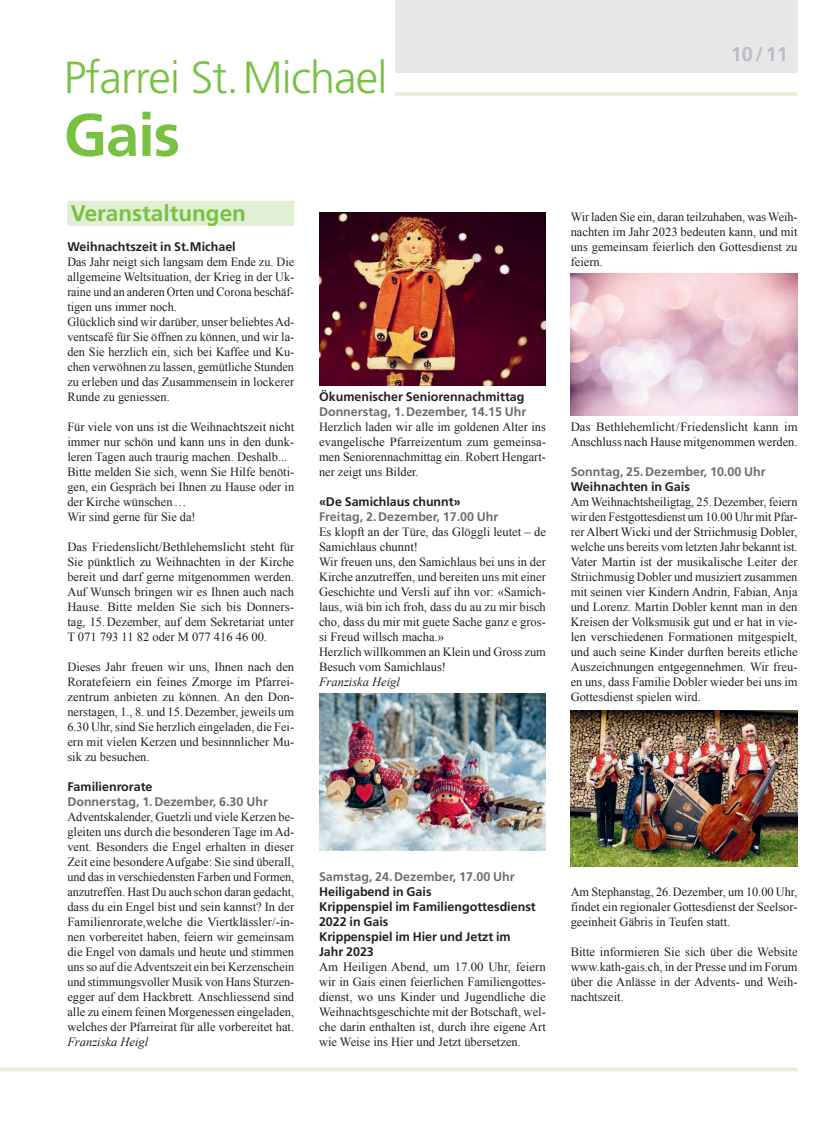
<style>
.page{position:relative;width:833px;height:1134px;background:#fff}
.page>*{position:absolute;margin:0;border:0;box-sizing:border-box;transform-origin:0 0}
.t1{font:700 60px "Frutiger LT Std";color:#79c142}
.t2{font:300 45px "Frutiger LT Std";letter-spacing:-.02em;color:#79c142}
.t3{font:700 22.5px "Frutiger LT Std";color:#79c142}
.t4{font:700 20px "Frutiger LT Std";color:#bcbdc0}
.t5{font:12.5px/15px "Times New Roman";color:#231f20;text-align:justify}
.t6{font:700 12.5px/15px "Frutiger LT Std";color:#231f20}
.t7{font:700 12.5px "Frutiger LT Std";color:#6c6d70}
.t8{font:italic 12.5px "Times New Roman";color:#231f20}
</style>
<div class="page">
<div style="left:395px;top:0;width:402px;height:73px;background:#e6e7e9"></div>
<hr style="left:395px;top:92px;width:402px;height:4px;background:#e1efd4">
<hr style="left:0;top:1068px;width:797px;height:3px;background:#e1efd4">
<div style="left:67px;top:201px;width:227px;height:25px;background:#e1efd4"></div>
<img style="left:319px;top:212px;width:227px;height:174px">
<img style="left:319px;top:694px;width:227px;height:156px">
<img style="left:570px;top:273px;width:227px;height:142px">
<img style="left:570px;top:710px;width:227px;height:156px">
<h2 class="t2" style="left:64px;top:52px;width:325px">Pfarrei St.Michael</h2>
<h1 class="t1" style="left:64px;top:100px;width:118px">Gais</h1>
<h3 class="t3" style="left:71px;top:199px;width:177px">Veranstaltungen</h3>
<p class="t6" style="left:67px;top:239px;width:170px">Weihnachtszeit in St.Michael</p>
<p class="t5" style="left:67px;top:254px;width:228px;text-align:left">Das Jahr neigt sich langsam dem Ende zu. Die allgemeine Weltsituation, der Krieg in der Uk&shy;raine und an anderen Orten und Corona beschäf&shy;tigen uns immer noch.<br>Glücklich sind wir darüber, unser beliebtes Ad&shy;ventscafé für Sie öffnen zu können, und wir la&shy;den Sie herzlich ein, sich bei Kaffee und Ku&shy;chen verwöhnen zu lassen, gemütliche Stunden zu erleben und das Zusammensein in lockerer Runde zu geniessen.</p>
<p class="t5" style="left:67px;top:419px;width:228px;text-align:left">Für viele von uns ist die Weihnachtszeit nicht immer nur schön und kann uns in den dunk&shy;leren Tagen auch traurig machen. Deshalb...<br>Bitte melden Sie sich, wenn Sie Hilfe benöti&shy;gen, ein Gespräch bei Ihnen zu Hause oder in der Kirche wünschen…<br>Wir sind gerne für Sie da!</p>
<p class="t5" style="left:67px;top:539px;width:228px">Das Friedenslicht/Bethlehemslicht steht für Sie pünktlich zu Weihnachten in der Kirche bereit und darf gerne mitgenommen werden.<br>Auf Wunsch bringen wir es Ihnen auch nach Hause. Bitte melden Sie sich bis Donners&shy;tag, 15.Dezember, auf dem Sekretariat unter T 071 793 11 82 oder M 077 416 46 00.</p>
<p class="t5" style="left:67px;top:659px;width:228px">Dieses Jahr freuen wir uns, Ihnen nach den Roratefeiern ein feines Zmorge im Pfarrei&shy;zentrum anbieten zu können. An den Don&shy;nerstagen, 1., 8. und 15.Dezember, jeweils um 6.30 Uhr, sind Sie herzlich eingeladen, die Fei&shy;ern mit vielen Kerzen und besinnnlicher Mu&shy;sik zu besuchen.</p>
<p class="t6" style="left:67px;top:779px;width:87px">Familienrorate</p>
<p class="t7" style="left:67px;top:794px;width:202px">Donnerstag, 1.Dezember, 6.30 Uhr</p>
<p class="t5" style="left:67px;top:809px;width:228px">Adventskalender, Guetzli und viele Kerzen be&shy;gleiten uns durch die besonderen Tage im Ad&shy;vent. Besonders die Engel erhalten in dieser Zeit eine besondere Aufgabe: Sie sind überall, und das in verschiedensten Farben und Formen, anzutreffen. Hast Du auch schon daran gedacht, dass du ein Engel bist und sein kannst? In der Familienrorate,welche die Viertklässler/-in&shy;nen vorbereitet haben, feiern wir gemeinsam die Engel von damals und heute und stimmen uns so auf die Adventszeit ein bei Kerzenschein und stimmungsvoller Musik von Hans Sturzen&shy;egger auf dem Hackbrett. Anschliessend sind alle zu einem feinen Morgenessen eingeladen, welches der Pfarreirat für alle vorbereitet hat.</p>
<p class="t8" style="left:67px;top:1033px;width:82px">Franziska Heigl</p>
<p class="t6" style="left:319px;top:389px;width:207px">Ökumenischer Seniorennachmittag</p>
<p class="t7" style="left:319px;top:404px;width:209px">Donnerstag, 1.Dezember, 14.15 Uhr</p>
<p class="t5" style="left:319px;top:419px;width:228px">Herzlich laden wir alle im goldenen Alter ins evangelische Pfarreizentum zum gemeinsa&shy;men Seniorennachmittag ein. Robert Hengart&shy;ner zeigt uns Bilder.</p>
<p class="t6" style="left:319px;top:494px;width:143px">«De Samichlaus chunnt»</p>
<p class="t7" style="left:319px;top:509px;width:181px">Freitag, 2.Dezember, 17.00 Uhr</p>
<p class="t5" style="left:319px;top:524px;width:228px;text-align:left">Es klopft an der Türe, das Glöggli leutet – de Samichlaus chunnt!<br>Wir freuen uns, den Samichlaus bei uns in der Kirche anzutreffen, und bereiten uns mit einer Geschichte und Versli auf ihn vor: «Samich&shy;laus, wiä bin ich froh, dass du au zu mir bisch cho, dass du mir mit guete Sache ganz e gros&shy;si Freud willsch macha.»<br>Herzlich willkommen an Klein und Gross zum Besuch vom Samichlaus!</p>
<p class="t8" style="left:319px;top:673px;width:82px">Franziska Heigl</p>
<p class="t7" style="left:319px;top:869px;width:197px">Samstag, 24.Dezember, 17.00 Uhr</p>
<p class="t6" style="left:319px;top:884px;width:218px">Heiligabend in Gais<br>Krippenspiel im Familiengottesdienst<br>2022 in Gais<br>Krippenspiel im Hier und Jetzt im<br>Jahr 2023</p>
<p class="t5" style="left:319px;top:959px;width:228px">Am Heiligen Abend, um 17.00 Uhr, feiern wir in Gais einen feierlichen Familiengottes&shy;dienst, wo uns Kinder und Jugendliche die Weihnachtsgeschichte mit der Botschaft, wel&shy;che darin enthalten ist, durch ihre eigene Art wie Weise ins Hier und Jetzt übersetzen.</p>
<h3 class="t4" style="left:730px;top:42px;width:59px">10/11</h3>
<p class="t5" style="left:570px;top:209px;width:228px">Wir laden Sie ein, daran teilzuhaben, was Weih&shy;nachten im Jahr 2023 bedeuten kann, und mit uns gemeinsam feierlich den Gottesdienst zu feiern.</p>
<p class="t5" style="left:570px;top:419px;width:228px">Das Bethlehemlicht/Friedenslicht kann im<br>Anschluss nach Hause mitgenommen werden.</p>
<p class="t7" style="left:570px;top:464px;width:196px">Sonntag, 25.Dezember, 10.00 Uhr</p>
<p class="t6" style="left:570px;top:479px;width:121px">Weihnachten in Gais</p>
<p class="t5" style="left:570px;top:494px;width:228px">Am Weihnachtsheiligtag, 25.Dezember, feiern wir den Festgottesdienst um 10.00 Uhr mit Pfar&shy;rer Albert Wicki und der Striichmusig Dobler, welche uns bereits vom letzten Jahr bekannt ist.<br>Vater Martin ist der musikalische Leiter der Striichmusig Dobler und musiziert zusammen mit seinen vier Kindern Andrin, Fabian, Anja und Lorenz. Martin Dobler kennt man in den Kreisen der Volksmusik gut und er hat in vie&shy;len verschiedenen Formationen mitgespielt, und auch seine Kinder durften bereits etliche Auszeichnungen entgegennehmen. Wir freu&shy;en uns, dass Familie Dobler wieder bei uns im Gottesdienst spielen wird.</p>
<p class="t5" style="left:570px;top:884px;width:228px">Am Stephanstag, 26.Dezember, um 10.00 Uhr, findet ein regionaler Gottesdienst der Seelsor&shy;geeinheit Gäbris in Teufen statt.</p>
<p class="t5" style="left:570px;top:944px;width:228px">Bitte informieren Sie sich über die Website www.kath-gais.ch, in der Presse und im Forum über die Anlässe in der Advents- und Weih&shy;nachtszeit.</p>
</div>
